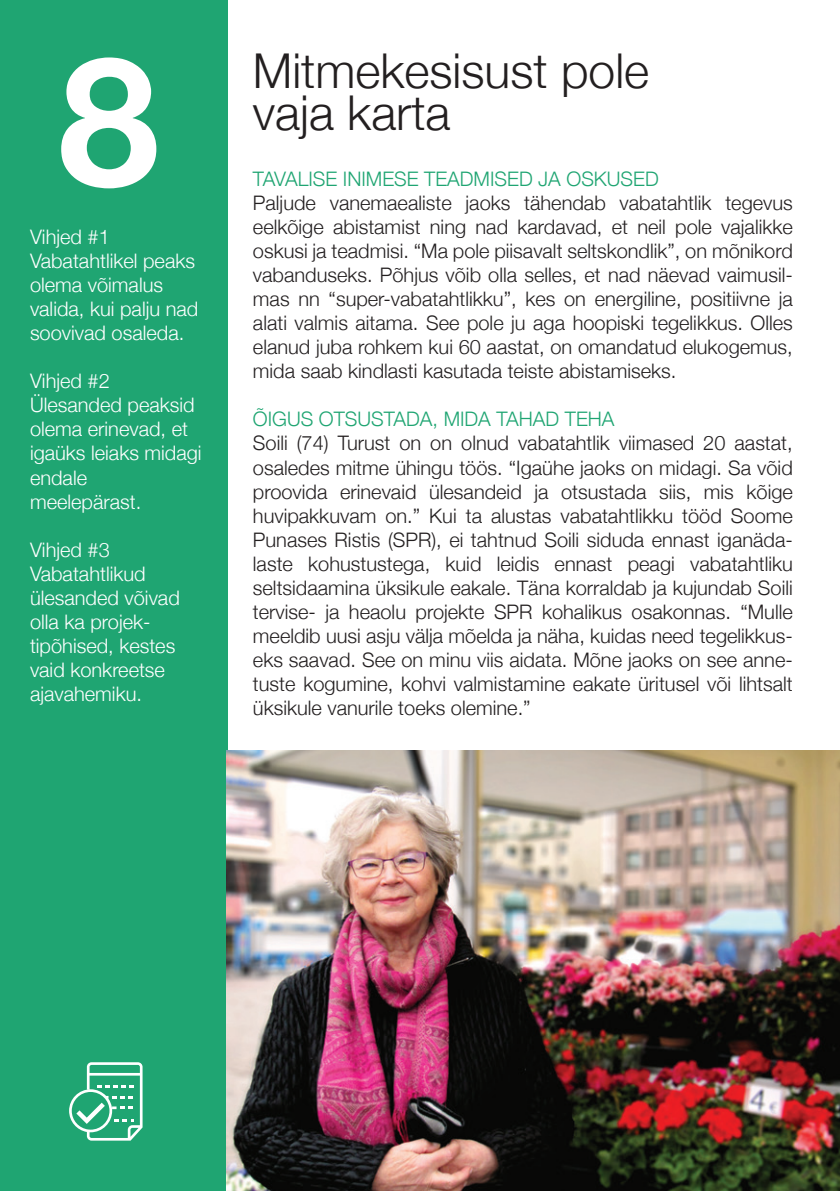
<style>
.page{position:relative;width:840px;height:1191px;background:#fff}
.page>*{position:absolute;margin:0;border:0;box-sizing:border-box;transform-origin:0 0}
.t1{font:700 180px "Helvetica Neue";color:#fff}
.t2{font:300 48px/42px "Helvetica Neue";color:#231f20}
.t3{font:300 20px/24px "Helvetica Neue";color:#231f20;text-align:justify}
.t4{font:300 20px/24px "Helvetica Neue";color:#fff}
.t5{font:300 20px "Helvetica Neue";color:#1fa572}
</style>
<div class="page">
<div style="left:0;top:0;width:227px;height:1191px;background:#1fa572"></div>
<svg style="left:69px;top:1062px;width:73px;height:78px"></svg>
<img style="left:226px;top:750px;width:613px;height:441px">
<h1 class="t1" style="left:59px;top:-19px;width:102px">8</h1>
<p class="t4" style="left:30px;top:224px;width:170px">Vihjed #1<br>Vabatahtlikel peaks olema võimalus valida, kui palju nad soovivad osaleda.</p>
<p class="t4" style="left:30px;top:368px;width:173px">Vihjed #2<br>Ülesanded peaksid olema erinevad, et igaüks leiaks midagi endale meelepärast.</p>
<p class="t4" style="left:30px;top:536px;width:151px">Vihjed #3<br>Vabatahtlikud ülesanded võivad olla ka projek&shy;tipõhised, kestes vaid konkreetse ajavahemiku.</p>
<h2 class="t2" style="left:253px;top:46px;width:397px">Mitmekesisust pole vaja karta</h2>
<p class="t5" style="left:253px;top:163px;width:407px">TAVALISE INIMESE TEADMISED JA OSKUSED</p>
<p class="t3" style="left:253px;top:190px;width:541px">Paljude vanemaealiste jaoks tähendab vabatahtlik tegevus eelkõige abistamist ning nad kardavad, et neil pole vajalikke oskusi ja teadmisi. “Ma pole piisavalt seltskondlik”, on mõnikord vabanduseks. Põhjus võib olla selles, et nad näevad vaimusil&shy;mas nn “super-vabatahtlikku”, kes on energiline, positiivne ja alati valmis aitama. See pole ju aga hoopiski tegelikkus. Olles elanud juba rohkem kui 60 aastat, on omandatud elukogemus, mida saab kindlasti kasutada teiste abistamiseks.</p>
<p class="t5" style="left:253px;top:403px;width:363px">ÕIGUS OTSUSTADA, MIDA TAHAD TEHA</p>
<p class="t3" style="left:253px;top:430px;width:541px">Soili (74) Turust on on olnud vabatahtlik viimased 20 aastat, osaledes mitme ühingu töös. “Igaühe jaoks on midagi. Sa võid proovida erinevaid ülesandeid ja otsustada siis, mis kõige huvipakkuvam on.” Kui ta alustas vabatahtlikku tööd Soome Punases Ristis (SPR), ei tahtnud Soili siduda ennast iganäda&shy;laste kohustustega, kuid leidis ennast peagi vabatahtliku seltsidaamina üksikule eakale. Täna korraldab ja kujundab Soili tervise- ja heaolu projekte SPR kohalikus osakonnas. “Mulle meeldib uusi asju välja mõelda ja näha, kuidas need tegelikkus&shy;eks saavad. See on minu viis aidata. Mõne jaoks on see anne&shy;tuste kogumine, kohvi valmistamine eakate üritusel või lihtsalt üksikule vanurile toeks olemine.”</p>
</div>
